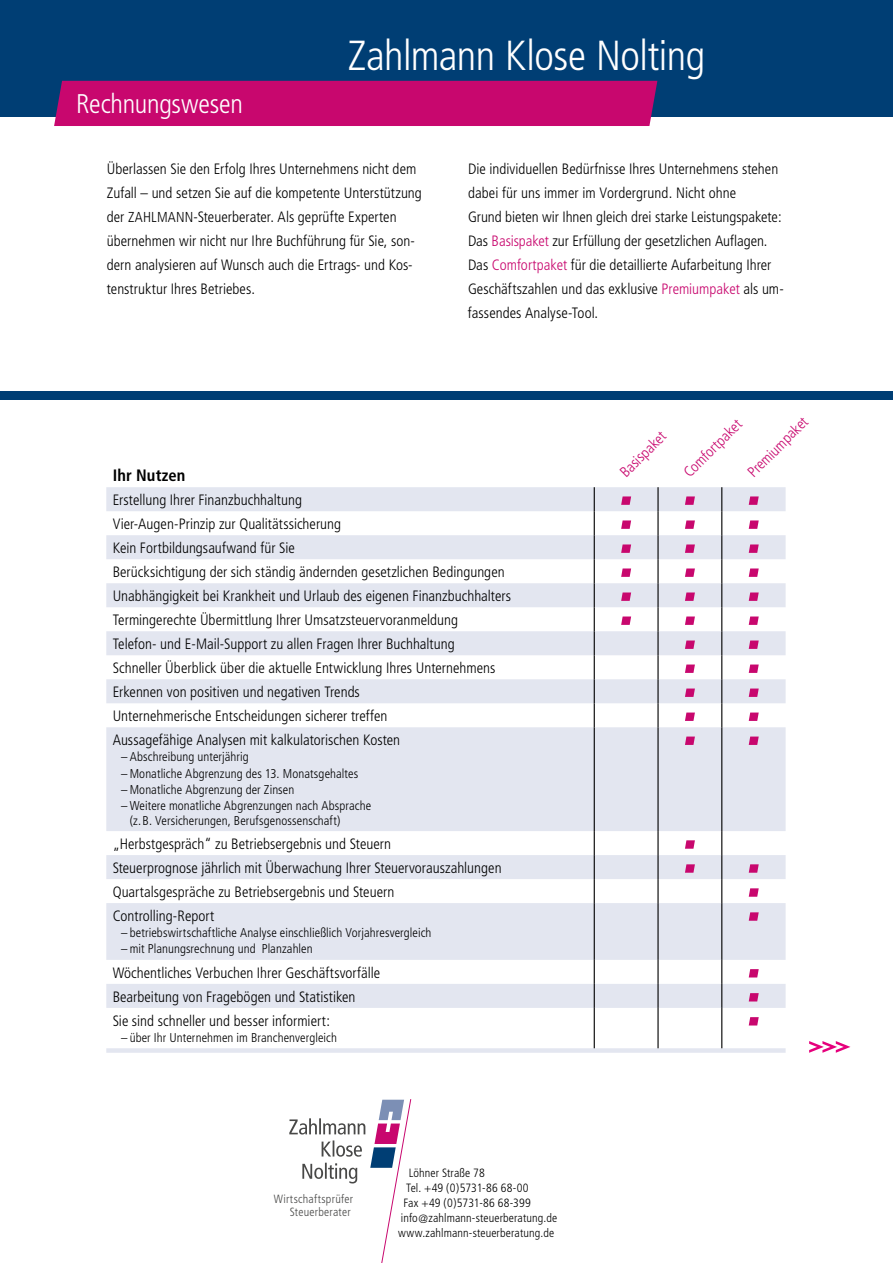
<style>
.page{position:relative;width:893px;height:1263px;background:#fff}
.page>*{position:absolute;margin:0;border:0;box-sizing:border-box;transform-origin:0 0}
.t1{font:300 condensed 42px "Frutiger";letter-spacing:-.01em;color:#fff}
.t2{font:300 condensed 27px "Frutiger";letter-spacing:-.01em;color:#fff}
.t3{font:700 condensed 16.5px "Frutiger";letter-spacing:.005em;color:#000}
.t4{font:300 condensed 15px/24px "Frutiger";color:#000}
.t5{font:300 condensed 15px "Frutiger";color:#c8076e}
.t6{font:300 condensed 12.75px/14.2px "Frutiger";letter-spacing:.005em;color:#000}
.t7{font:300 condensed 12px "Frutiger";letter-spacing:.01em;color:#000}
.t8{font:300 condensed 11.85px/13.4px "Frutiger";letter-spacing:.02em;color:#484847;text-align:right}
.s1{font-size:14.4px}
.s2{color:#c8076e}
</style>
<div class="page">
<div style="left:0;top:391px;width:893px;height:8px;background:#003e74"></div>
<div style="left:0;top:0;width:893px;height:117px;background:#003e74"></div>
<div style="left:54px;top:81px;width:603px;height:45px;background:#c8076e"></div>
<svg style="left:289px;top:1099px;width:122px;height:164px"></svg>
<svg style="left:106px;top:487px;width:680px;height:566px;fill:#e3e6f0"></svg>
<hr style="left:657px;top:487px;width:2px;height:24px;background:#000">
<hr style="left:657px;top:511px;width:2px;height:24px;background:#000">
<hr style="left:657px;top:535px;width:2px;height:24px;background:#000">
<hr style="left:657px;top:559px;width:2px;height:24px;background:#000">
<hr style="left:657px;top:583px;width:2px;height:24px;background:#000">
<hr style="left:657px;top:607px;width:2px;height:24px;background:#000">
<hr style="left:657px;top:631px;width:2px;height:24px;background:#000">
<hr style="left:657px;top:655px;width:2px;height:24px;background:#000">
<hr style="left:657px;top:679px;width:2px;height:24px;background:#000">
<svg style="left:594px;top:487px;width:1px;height:240px"></svg>
<hr style="left:657px;top:703px;width:2px;height:24px;background:#000">
<svg style="left:721px;top:487px;width:1px;height:240px"></svg>
<hr style="left:594px;top:727px;width:1px;height:104px;background:#000">
<hr style="left:657px;top:727px;width:2px;height:104px;background:#000">
<hr style="left:721px;top:727px;width:1px;height:104px;background:#000">
<hr style="left:657px;top:831px;width:2px;height:24px;background:#000">
<hr style="left:657px;top:855px;width:2px;height:24px;background:#000">
<svg style="left:594px;top:831px;width:1px;height:72px"></svg>
<hr style="left:657px;top:879px;width:2px;height:24px;background:#000">
<svg style="left:721px;top:831px;width:1px;height:72px"></svg>
<hr style="left:594px;top:903px;width:1px;height:57px;background:#000">
<hr style="left:657px;top:903px;width:2px;height:57px;background:#000">
<hr style="left:721px;top:903px;width:1px;height:57px;background:#000">
<hr style="left:657px;top:960px;width:2px;height:24px;background:#000">
<svg style="left:594px;top:960px;width:1px;height:48px"></svg>
<hr style="left:657px;top:984px;width:2px;height:24px;background:#000">
<svg style="left:721px;top:960px;width:1px;height:48px"></svg>
<hr style="left:594px;top:1008px;width:1px;height:40px;background:#000">
<hr style="left:657px;top:1008px;width:2px;height:40px;background:#000">
<hr style="left:721px;top:1008px;width:1px;height:40px;background:#000">
<svg style="left:621px;top:496px;width:10px;height:9px"></svg>
<svg style="left:685px;top:496px;width:10px;height:9px"></svg>
<svg style="left:749px;top:496px;width:10px;height:9px"></svg>
<svg style="left:621px;top:520px;width:10px;height:9px"></svg>
<svg style="left:685px;top:520px;width:10px;height:9px"></svg>
<svg style="left:749px;top:520px;width:10px;height:9px"></svg>
<svg style="left:621px;top:544px;width:10px;height:9px"></svg>
<svg style="left:685px;top:544px;width:10px;height:9px"></svg>
<svg style="left:749px;top:544px;width:10px;height:9px"></svg>
<svg style="left:621px;top:568px;width:10px;height:9px"></svg>
<svg style="left:685px;top:568px;width:10px;height:9px"></svg>
<svg style="left:749px;top:568px;width:10px;height:9px"></svg>
<svg style="left:621px;top:592px;width:10px;height:9px"></svg>
<svg style="left:685px;top:592px;width:10px;height:9px"></svg>
<svg style="left:749px;top:592px;width:10px;height:9px"></svg>
<svg style="left:621px;top:616px;width:10px;height:9px"></svg>
<svg style="left:685px;top:616px;width:10px;height:9px"></svg>
<svg style="left:749px;top:616px;width:10px;height:9px"></svg>
<svg style="left:685px;top:640px;width:10px;height:9px"></svg>
<svg style="left:749px;top:640px;width:10px;height:9px"></svg>
<svg style="left:685px;top:664px;width:10px;height:9px"></svg>
<svg style="left:749px;top:664px;width:10px;height:9px"></svg>
<svg style="left:685px;top:688px;width:10px;height:9px"></svg>
<svg style="left:749px;top:688px;width:10px;height:9px"></svg>
<svg style="left:685px;top:712px;width:10px;height:9px"></svg>
<svg style="left:749px;top:712px;width:10px;height:9px"></svg>
<svg style="left:685px;top:736px;width:10px;height:9px"></svg>
<svg style="left:749px;top:736px;width:10px;height:9px"></svg>
<svg style="left:685px;top:840px;width:10px;height:9px"></svg>
<svg style="left:685px;top:864px;width:10px;height:9px"></svg>
<svg style="left:749px;top:864px;width:10px;height:9px"></svg>
<svg style="left:749px;top:888px;width:10px;height:9px"></svg>
<svg style="left:749px;top:912px;width:10px;height:9px"></svg>
<svg style="left:749px;top:969px;width:10px;height:8px"></svg>
<svg style="left:749px;top:993px;width:10px;height:8px"></svg>
<svg style="left:749px;top:1017px;width:10px;height:8px"></svg>
<svg style="left:809px;top:1041px;width:41px;height:12px"></svg>
<h2 class="t2" style="left:76px;top:88px;width:168px">Rechnungswesen</h2>
<h1 class="t1" style="left:348px;top:32px;width:359px">Zahlmann Klose Nolting</h1>
<p class="t4" style="left:107px;top:157px;width:317px">Überlassen Sie den Erfolg Ihres Unternehmens nicht dem Zufall – und setzen Sie auf die kompetente Unterstützung der <span class="s1">ZAHLMANN</span>-Steuerberater. Als geprüfte Experten übernehmen wir nicht nur Ihre Buchführung für Sie, son&shy;dern analysieren auf Wunsch auch die Ertrags- und Kos&shy;tenstruktur Ihres Betriebes.</p>
<p class="t4" style="left:468px;top:157px;width:317px">Die individuellen Bedürfnisse Ihres Unternehmens stehen dabei für uns immer im Vordergrund. Nicht ohne<br>Grund bieten wir Ihnen gleich drei starke Leistungspakete:<br>Das <span class="s2">Basispaket</span> zur Erfüllung der gesetzlichen Auflagen.<br>Das <span class="s2">Comfortpaket</span> für die detaillierte Aufarbeitung Ihrer Geschäftszahlen und das exklusive <span class="s2">Premiumpaket</span> als um&shy;fassendes Analyse-Tool.</p>
<p class="t3" style="left:113px;top:465px;width:74px">Ihr Nutzen</p>
<p class="t4" style="left:113px;top:488px;width:400px">Erstellung Ihrer Finanzbuchhaltung<br>Vier-Augen-Prinzip zur Qualitätssicherung<br>Kein Fortbildungsaufwand für Sie<br>Berücksichtigung der sich ständig ändernden gesetzlichen Bedingungen Unabhängigkeit bei Krankheit und Urlaub des eigenen Finanzbuchhalters Termingerechte Übermittlung Ihrer Umsatzsteuervoranmeldung<br>Telefon- und E-Mail-Support zu allen Fragen Ihrer Buchhaltung<br>Schneller Überblick über die aktuelle Entwicklung Ihres Unternehmens Erkennen von positiven und negativen Trends<br>Unternehmerische Entscheidungen sicherer treffen<br>Aussagefähige Analysen mit kalkulatorischen Kosten</p>
<p class="t6" style="left:121px;top:750px;width:129px">– Abschreibung unterjährig</p>
<p class="t6" style="left:121px;top:766px;width:239px">– Monatliche Abgrenzung des 13. Monatsgehaltes</p>
<p class="t6" style="left:121px;top:783px;width:175px">– Monatliche Abgrenzung der Zinsen</p>
<p class="t6" style="left:130px;top:799px;width:243px;text-indent:-9px">– Weitere monatliche Abgrenzungen nach Absprache (z.B. Versicherungen, Berufsgenossenschaft)</p>
<p class="t4" style="left:113px;top:832px;width:390px">„Herbstgespräch“ zu Betriebsergebnis und Steuern<br>Steuerprognose jährlich mit Überwachung Ihrer Steuervorauszahlungen Quartalsgespräche zu Betriebsergebnis und Steuern<br>Controlling-Report</p>
<p class="t6" style="left:121px;top:926px;width:312px">– betriebswirtschaftliche Analyse einschließlich Vorjahresvergleich</p>
<p class="t6" style="left:121px;top:942px;width:193px">– mit Planungsrechnung und Planzahlen</p>
<p class="t4" style="left:113px;top:960px;width:269px">Wöchentliches Verbuchen Ihrer Geschäftsvorfälle<br>Bearbeitung von Fragebögen und Statistiken<br>Sie sind schneller und besser informiert:</p>
<p class="t6" style="left:121px;top:1030px;width:217px">– über Ihr Unternehmen im Branchenvergleich</p>
<p class="t8" style="left:274px;top:1192px;width:81px">Wirtschaftsprüfer<br>Steuerberater</p>
<p class="t7" style="left:409px;top:1166px;width:78px">Löhner Straße 78</p>
<p class="t7" style="left:406px;top:1181px;width:124px">Tel. +49 (0)5731-86 68-00</p>
<p class="t7" style="left:403px;top:1196px;width:129px">Fax +49 (0)5731-86 68-399</p>
<p class="t7" style="left:401px;top:1211px;width:158px">info@zahlmann-steuerberatung.de</p>
<p class="t7" style="left:398px;top:1226px;width:158px">www.zahlmann-steuerberatung.de</p>
<p class="t5" style="left:616px;top:469px;width:60px;rotate:-45deg">Basispaket</p>
<p class="t5" style="left:680px;top:469px;width:77px;rotate:-45deg">Comfortpaket</p>
<p class="t5" style="left:744px;top:469px;width:80px;rotate:-45deg">Premiumpaket</p>
</div>
